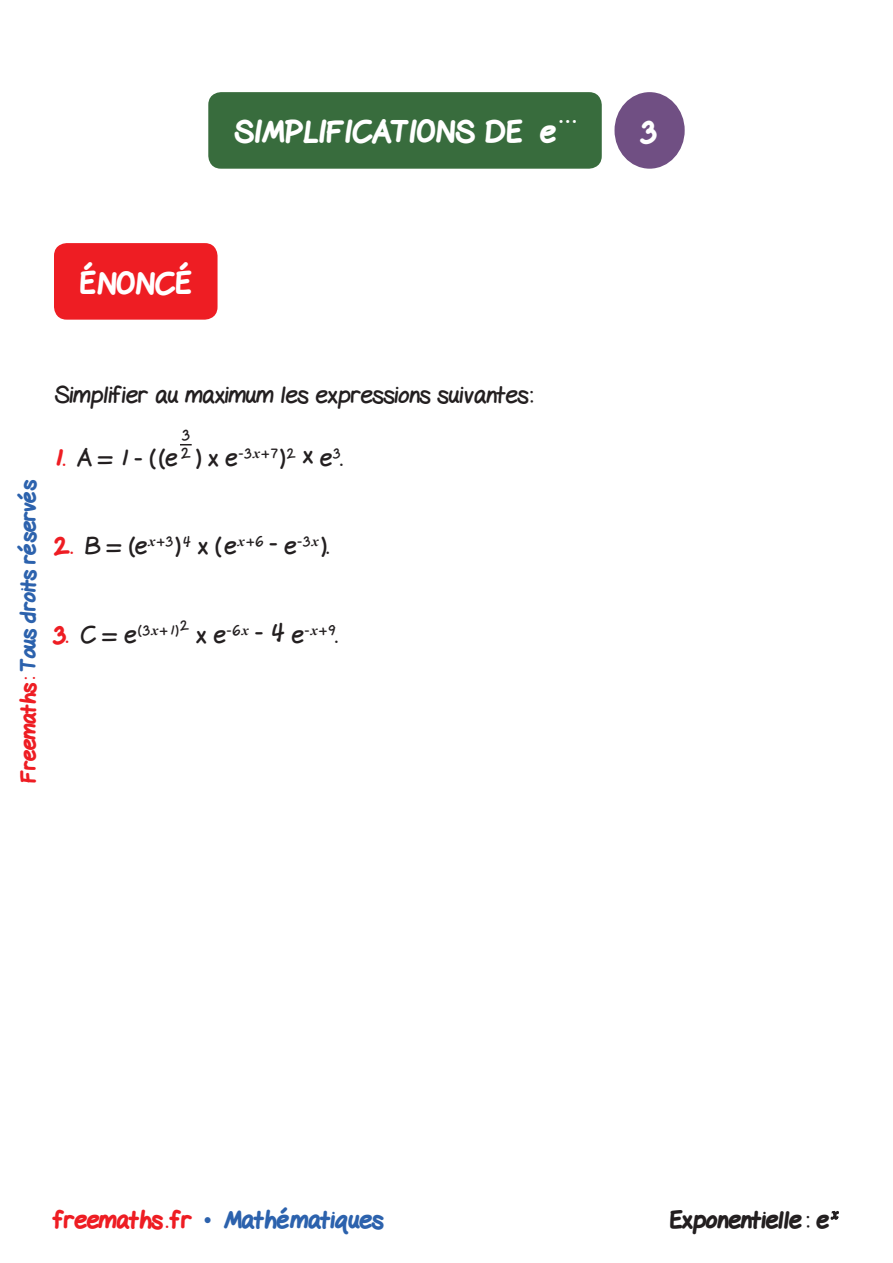
<style>
.page{position:relative;width:893px;height:1263px;background:#fff}
.page>*{position:absolute;margin:0;border:0;box-sizing:border-box;transform-origin:0 0}
.Titre{font:800 30px "Gel Pen";color:#fff}
.Texte-Enoncé{font:24px "Gel Pen";color:#231f20}
.t1{font:800 24px "Gel Pen";color:#2c62ad}
.t2{font:800 24px "Gel Pen";color:#231f20}
.t3{font:800 21px "Gel Pen";letter-spacing:-.01em;color:#2c62ad}
.t4{font:15px/18px "Gel Pen";color:#231f20}
.Texte-Enoncé-2{font:13.95px "Gel Pen";color:#231f20}
.s1{color:#ee1d23}
.s2{font-weight:800;color:#ee1d23}
.s3{font-weight:800;font-size:24px;color:#ee1d23}
.s4{font-size:24px}
.s5{font-family:"Times New Roman";font-weight:700;font-style:italic}
.s6{font-family:"Times New Roman";font-weight:400}
</style>
<div class="page">
<div style="left:54px;top:243px;width:164px;height:77px;background:#ee1d23;border-radius:13px"></div>
<svg style="left:180px;top:444px;width:12px;height:1px"></svg>
<div style="left:208px;top:92px;width:394px;height:77px;background:#386c3d;border-radius:13px"></div>
<div style="left:614px;top:92px;width:71px;height:77px;background:#704f83;border-radius:50%"></div>
<svg style="left:830px;top:1210px;width:9px;height:10px"></svg>
<p class="Titre" style="left:234px;top:109px;width:323px">SIMPLIFICATIONS DE e</p>
<p class="Titre" style="left:559px;top:89px;width:18px">...</p>
<p class="Titre" style="left:642px;top:109px;width:16px">3</p>
<p class="Titre" style="left:80px;top:260px;width:114px">ÉNONCÉ</p>
<p class="t3" style="left:12px;top:783px;width:305px;rotate:-90deg"><span class="s1">Freemaths:</span> Tous droits réservés</p>
<p class="Texte-Enoncé" style="left:54px;top:375px;width:480px">Simplifier au maximum les expressions suivantes:</p>
<p class="Texte-Enoncé" style="left:54px;top:438px;width:124px"><span class="s2">1.</span> A = 1 - ((e</p>
<p class="t4" style="left:181px;top:424px;width:11px">3<br>2</p>
<p class="Texte-Enoncé" style="left:196px;top:438px;width:148px">) x e<sup>-3</sup><sup>x</sup><sup>+7</sup>)<sup>2</sup> x e<sup>3</sup>.</p>
<p class="Texte-Enoncé" style="left:54px;top:526px;width:276px"><span class="s2">2.</span> B = (e<sup>x</sup><sup>+3</sup>)<sup>4</sup> x (e<sup>x</sup><sup>+6</sup> - e<sup>-3</sup><sup>x</sup>).</p>
<p class="Texte-Enoncé-2" style="left:54px;top:619px;width:136px"><span class="s3">3.</span> <span class="s4">C = e</span>(3<span class="s5">x</span>+1)2</p>
<p class="Texte-Enoncé" style="left:196px;top:615px;width:143px">x e<sup>-6</sup><sup>x</sup> - 4 e<sup>-</sup><sup>x</sup><sup>+9</sup>.</p>
<p class="t1" style="left:54px;top:1201px;width:331px"><span class="s1">freemaths . fr</span> <span class="s6">•</span> Mathématiques</p>
<p class="t2" style="left:669px;top:1201px;width:162px">Exponentielle: e</p>
</div>
